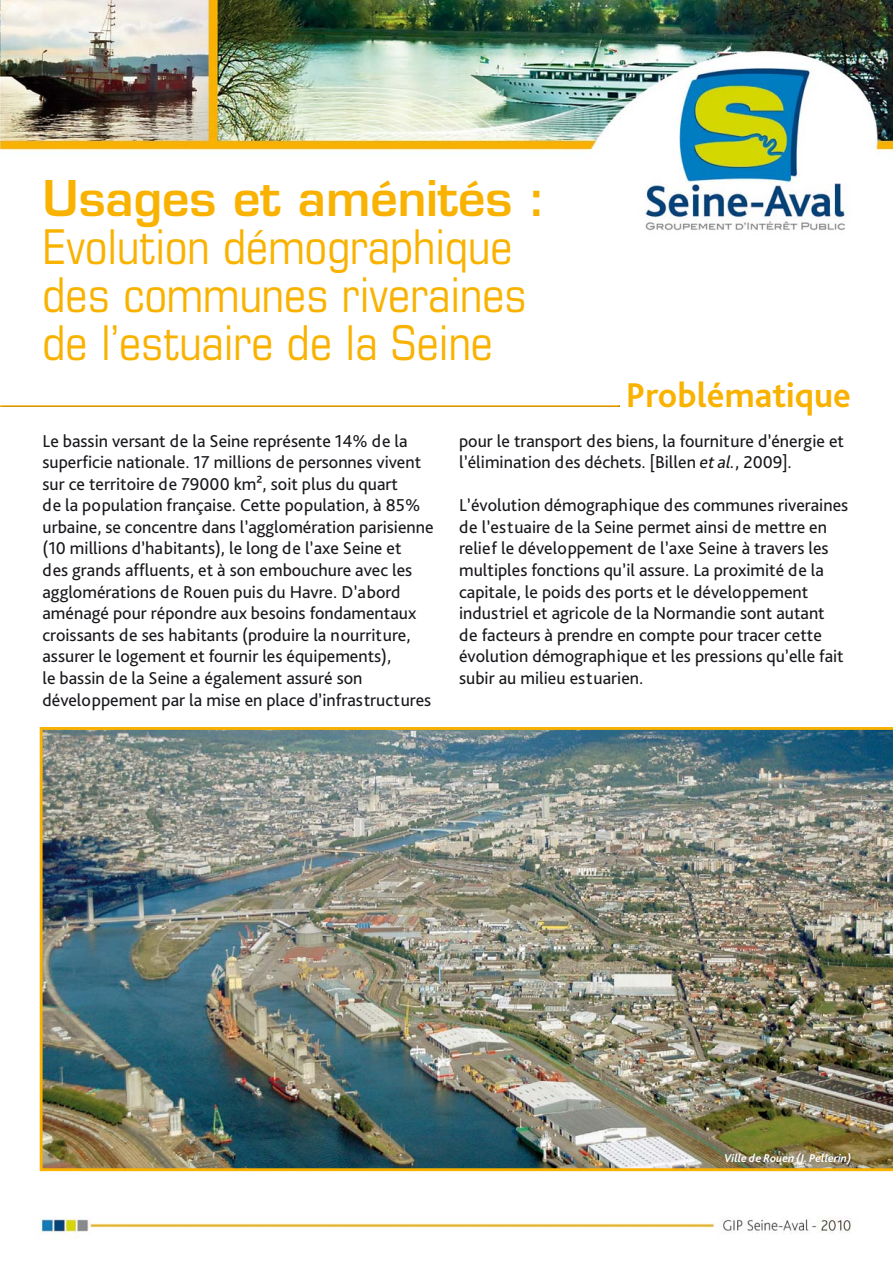
<style>
.page{position:relative;width:893px;height:1263px;background:#fff}
.page>*{position:absolute;margin:0;border:0;box-sizing:border-box;transform-origin:0 0}
.t1{font:condensed 48px/48px "Eurostile LT Std";color:#f9b200}
.t2{font:600 48px "Eurostile LT Std";color:#f9b200}
.t3{font:700 36px "Bliss Pro";color:#f9b200}
.t4{font:18px/21.6px "Bliss Pro";color:#1a171c}
.t5{font:italic 700 11.7px "Bliss Pro";color:#fff}
.s1{font-style:italic}
</style>
<div class="page">
<img style="left:39px;top:1136px;width:854px;height:104px">
<img style="left:0;top:0;width:893px;height:231px">
<img style="left:0;top:405px;width:620px;height:2px">
<img style="left:40px;top:727px;width:853px;height:444px">
<h1 class="t2" style="left:43px;top:179px;width:505px">Usages et aménités :</h1>
<h1 class="t1" style="left:43px;top:227px;width:486px">Evolution démographique des communes riveraines de l’estuaire de la Seine</h1>
<h2 class="t3" style="left:626px;top:381px;width:227px">Problématique</h2>
<p class="t4" style="left:43px;top:431px;width:393px">Le bassin versant de la Seine représente 14% de la superficie nationale. 17 millions de personnes vivent sur ce territoire de 79000 km², soit plus du quart<br>de la population française. Cette population, à 85% urbaine, se concentre dans l’agglomération parisienne (10 millions d’habitants), le long de l’axe Seine et<br>des grands affluents, et à son embouchure avec les agglomérations de Rouen puis du Havre. D’abord aménagé pour répondre aux besoins fondamentaux croissants de ses habitants (produire la nourriture, assurer le logement et fournir les équipements),<br>le bassin de la Seine a également assuré son développement par la mise en place d’infrastructures</p>
<p class="t4" style="left:459px;top:431px;width:386px">pour le transport des biens, la fourniture d’énergie et l’élimination des déchets. [Billen <span class="s1">et al.</span>, 2009].</p>
<p class="t4" style="left:459px;top:496px;width:391px">L’évolution démographique des communes riveraines de l’estuaire de la Seine permet ainsi de mettre en relief le développement de l’axe Seine à travers les multiples fonctions qu’il assure. La proximité de la capitale, le poids des ports et le développement industriel et agricole de la Normandie sont autant<br>de facteurs à prendre en compte pour tracer cette évolution démographique et les pressions qu’elle fait subir au milieu estuarien.</p>
<p class="t5" style="left:724px;top:1154px;width:128px">Ville de Rouen (J. Pellerin)</p>
</div>
